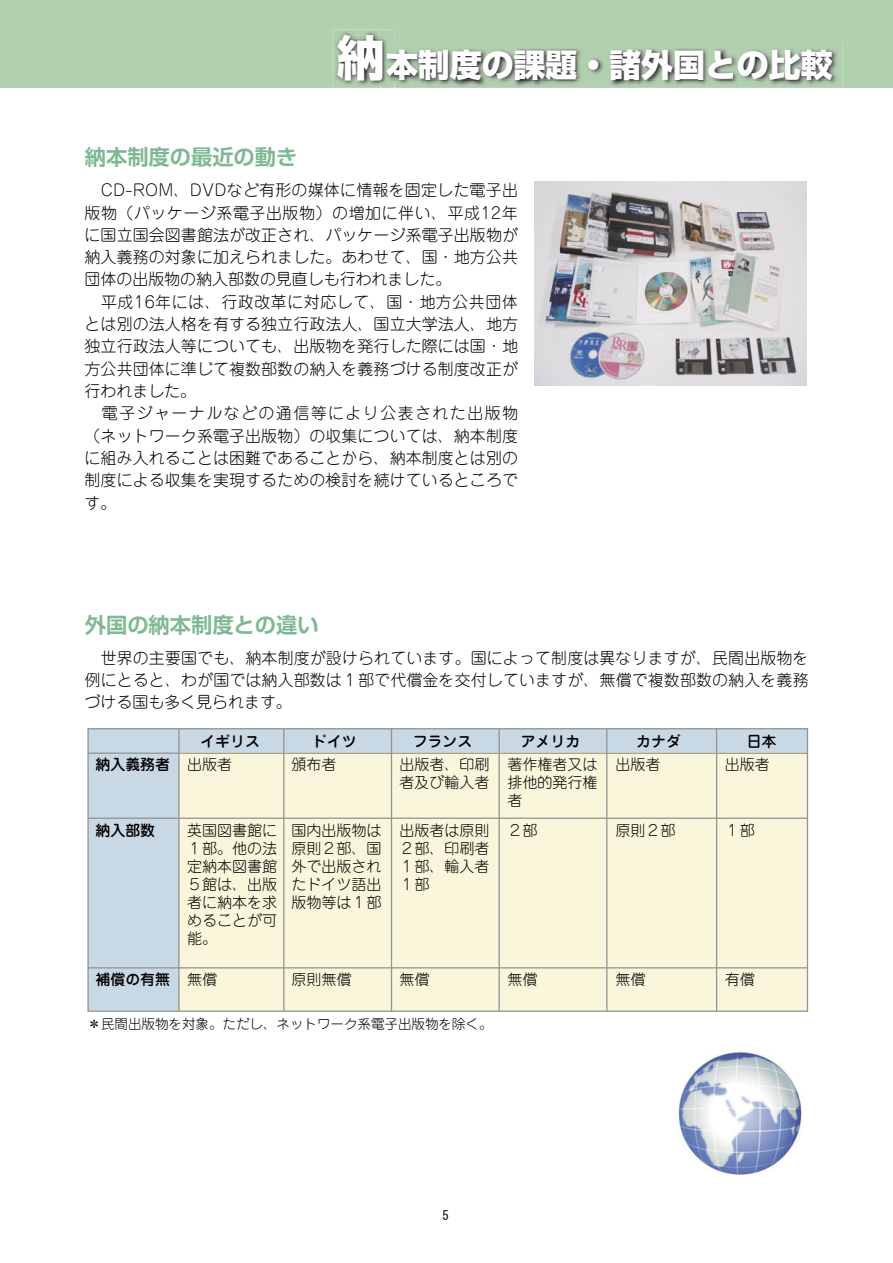
<style>
.page{position:relative;width:893px;height:1263px;background:#fff}
.page>*{position:absolute;margin:0;border:0;box-sizing:border-box;transform-origin:0 0}
.t1{font:800 47.85px "Shin Go Pro";color:#fff}
.t2{font:800 31.95px "Shin Go Pro";color:#fff}
.t3{font:700 21.3px "Shin Go Pro De";color:#7fb993}
.t4{font:300 15.9px/22.4px "Jun 101 Pro";letter-spacing:.005em;color:#000}
.t5{font:300 15px/18px "Jun 101 Pro";color:#000;text-align:justify}
.t6{font:500 14.85px "Jun 34 Pro";color:#000}
.t7{font:300 13.5px "Jun 101 Pro";color:#000}
.t8{font:12.75px "MS Gothic";color:#000}
.s1{font-family:"Jun 101 Pro";font-weight:300;font-size:15px}
</style>
<div class="page">
<div style="left:0;top:0;width:893px;height:88px;background:#b1d0ae"></div>
<img style="left:394px;top:43px;width:449px;height:45px">
<img style="left:394px;top:49px;width:438px;height:31px">
<div style="left:88px;top:752px;width:91px;height:259px;background:#c9d8e5"></div>
<div style="left:89px;top:730px;width:717px;height:22px;background:#c9d8e5"></div>
<div style="left:179px;top:753px;width:628px;height:259px;background:#f9f6db"></div>
<img style="left:535px;top:182px;width:272px;height:204px">
<img style="left:678px;top:1052px;width:124px;height:123px">
<img style="left:333px;top:29px;width:61px;height:59px">
<img style="left:381px;top:43px;width:13px;height:45px">
<img style="left:386px;top:49px;width:8px;height:31px">
<hr style="left:88px;top:752px;width:719px;height:2px;background:#939393">
<hr style="left:88px;top:817px;width:719px;height:2px;background:#939393">
<hr style="left:88px;top:967px;width:719px;height:1px;background:#939393">
<hr style="left:178px;top:729px;width:2px;height:282px;background:#939393">
<hr style="left:283px;top:729px;width:1px;height:282px;background:#939393">
<hr style="left:391px;top:729px;width:1px;height:282px;background:#939393">
<hr style="left:498px;top:729px;width:2px;height:282px;background:#939393">
<hr style="left:606px;top:729px;width:1px;height:282px;background:#939393">
<hr style="left:716px;top:729px;width:1px;height:282px;background:#939393">
<h3 class="t3" style="left:85px;top:140px;width:214px">納本制度の最近の動き</h3>
<h1 class="t1" style="left:337px;top:20px;width:49px">納</h1>
<h2 class="t2" style="left:386px;top:39px;width:448px">本制度の課題・諸外国との比較</h2>
<p class="t4" style="left:85px;top:177px;width:435px">　CD-ROM、DVDなど有形の媒体に情報を固定した電子出版物（パッケージ系電子出版物）の増加に伴い、平成12年に国立国会図書館法が改正され、パッケージ系電子出版物が納入義務の対象に加えられました。あわせて、国・地方公共団体の出版物の納入部数の見直しも行われました。<br>　平成16年には、行政改革に対応して、国・地方公共団体とは別の法人格を有する独立行政法人、国立大学法人、地方独立行政法人等についても、出版物を発行した際には国・地方公共団体に準じて複数部数の納入を義務づける制度改正が行われました。<br>　電子ジャーナルなどの通信等により公表された出版物（ネットワーク系電子出版物）の収集については、納本制度に組み入れることは困難であることから、納本制度とは別の制度による収集を実現するための検討を続けているところです。</p>
<h3 class="t3" style="left:85px;top:607px;width:235px">外国の納本制度との違い</h3>
<p class="t4" style="left:85px;top:645px;width:725px;text-align:justify">　世界の主要国でも、納本制度が設けられています。国によって制度は異なりますが、民間出版物を例にとると、わが国では納入部数は１部で代償金を交付していますが、無償で複数部数の納入を義務づける国も多く見られます。</p>
<p class="t6" style="left:200px;top:730px;width:61px">イギリス</p>
<p class="t6" style="left:312px;top:730px;width:46px">ドイツ</p>
<p class="t6" style="left:413px;top:730px;width:61px">フランス</p>
<p class="t6" style="left:521px;top:730px;width:61px">アメリカ</p>
<p class="t6" style="left:636px;top:730px;width:46px">カナダ</p>
<p class="t6" style="left:96px;top:753px;width:138px">納入義務者 <span class="s1">出版者</span></p>
<p class="t5" style="left:292px;top:754px;width:46px">頒布者</p>
<p class="t5" style="left:400px;top:754px;width:91px">出版者、印刷者及び輸入者</p>
<p class="t5" style="left:508px;top:754px;width:91px">著作権者又は排他的発行権者</p>
<p class="t5" style="left:616px;top:754px;width:46px">出版者</p>
<p class="t6" style="left:96px;top:818px;width:61px">納入部数</p>
<p class="t5" style="left:187px;top:819px;width:91px">英国図書館に１部。他の法定納本図書館５館は、出版者に納本を求めることが可能。</p>
<p class="t5" style="left:292px;top:819px;width:91px">国内出版物は原則２部、国外で出版されたドイツ語出版物等は１部</p>
<p class="t5" style="left:400px;top:819px;width:91px">出版者は原則２部、印刷者１部、輸入者１部</p>
<p class="t5" style="left:508px;top:819px;width:31px">２部</p>
<p class="t5" style="left:616px;top:819px;width:61px">原則２部</p>
<p class="t6" style="left:96px;top:967px;width:123px">補償の有無 <span class="s1">無償</span></p>
<p class="t5" style="left:292px;top:968px;width:61px">原則無償</p>
<p class="t5" style="left:400px;top:968px;width:31px">無償</p>
<p class="t5" style="left:508px;top:968px;width:31px">無償</p>
<p class="t5" style="left:616px;top:968px;width:31px">無償</p>
<p class="t7" style="left:88px;top:1013px;width:406px">＊民間出版物を対象。ただし、ネットワーク系電子出版物を除く。</p>
<p class="t6" style="left:747px;top:730px;width:31px">日本</p>
<p class="t5" style="left:725px;top:754px;width:46px">出版者</p>
<p class="t5" style="left:725px;top:819px;width:31px">１部</p>
<p class="t5" style="left:725px;top:968px;width:31px">有償</p>
<p class="t8" style="left:442px;top:1209px;width:8px">5</p>
</div>
